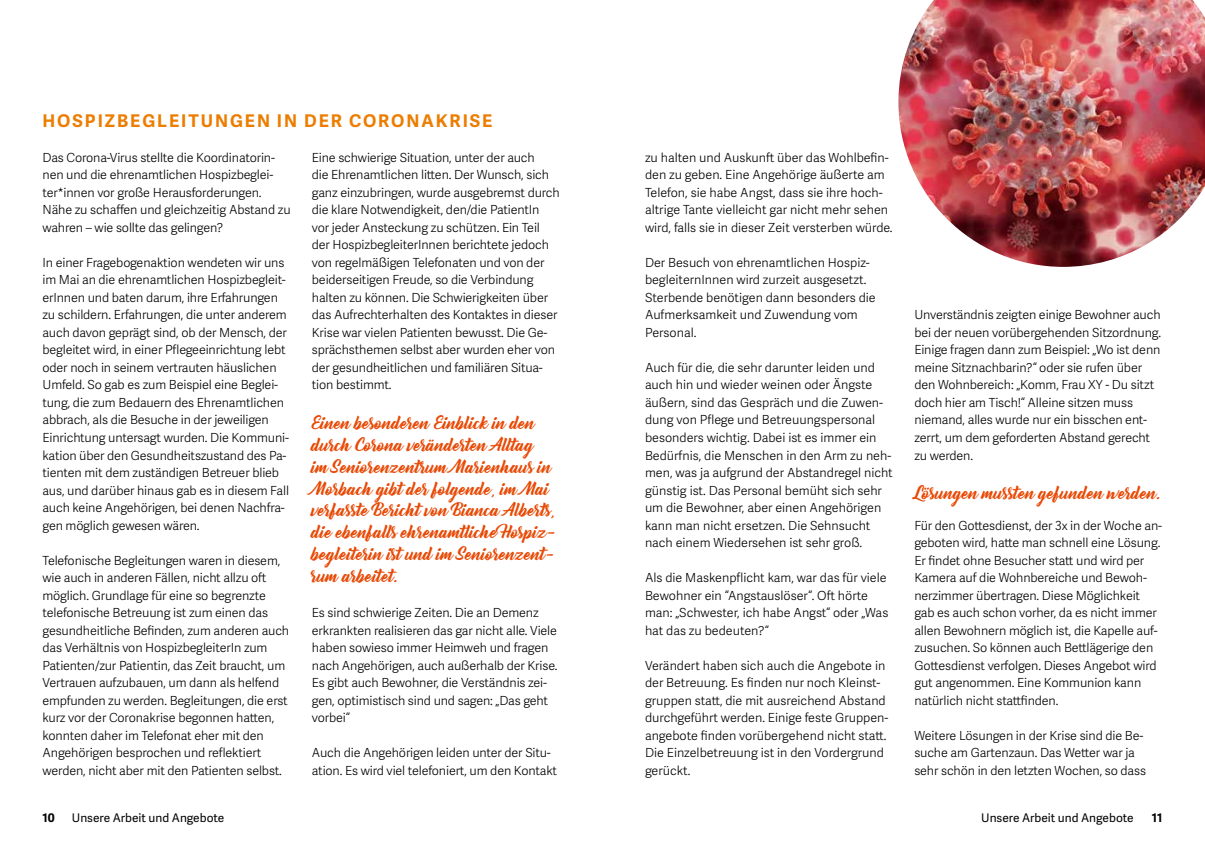
<style>
.page{position:relative;width:1205px;height:851px;background:#fff}
.page>*{position:absolute;margin:0;border:0;box-sizing:border-box;transform-origin:0 0}
.t1{font:700 17.5px "Adelle Sans";letter-spacing:.11em;color:#ec7d00}
.t2{font:16.25px/21.9px "Bernadette";letter-spacing:-.01em;color:#e84905}
.t3{font:300 12.5px/17.5px "Adelle Sans";letter-spacing:-.01em;color:#000}
.t4{font:11.88px "Adelle Sans";color:#000}
.t5{font:700 11.88px "Adelle Sans";color:#000}
</style>
<div class="page">
<img style="left:898px;top:0;width:307px;height:267px">
<h1 class="t1" style="left:43px;top:108px;width:451px">HOSPIZBEGLEITUNGEN IN DER CORONAKRISE</h1>
<p class="t3" style="left:312px;top:148px;width:249px">Eine schwierige Situation, unter der auch<br>die Ehrenamtlichen litten. Der Wunsch, sich ganz einzubringen, wurde ausgebremst durch die klare Notwendigkeit, den/die PatientIn vor jeder Ansteckung zu schützen. Ein Teil der HospizbegleiterInnen berichtete jedoch von regelmäßigen Telefonaten und von der beiderseitigen Freude, so die Verbindung halten zu können. Die Schwierigkeiten über das Aufrechterhalten des Kontaktes in dieser Krise war vielen Patienten bewusst. Die Ge&shy;sprächsthemen selbst aber wurden eher von der gesundheitlichen und familiären Situa&shy;tion bestimmt.</p>
<p class="t2" style="left:312px;top:412px;width:246px">Einen besonderen Einblick in den durch Corona veränderten Alltag<br>im Seniorenzentrum Marienhaus in<br>Morbach gibt der folgende, im Mai verfasste Bericht von Bianca Alberts, die ebenfalls ehrenamtliche Hospiz&shy;begleiterin ist und im Seniorenzent&shy;rum arbeitet.</p>
<p class="t3" style="left:312px;top:603px;width:247px">Es sind schwierige Zeiten. Die an Demenz erkrankten realisieren das gar nicht alle. Viele haben sowieso immer Heimweh und fragen nach Angehörigen, auch außerhalb der Krise.<br>Es gibt auch Bewohner, die Verständnis zei&shy;gen, optimistisch sind und sagen: „Das geht vorbei“</p>
<p class="t3" style="left:312px;top:743px;width:247px">Auch die Angehörigen leiden unter der Situ&shy;ation. Es wird viel telefoniert, um den Kontakt</p>
<p class="t3" style="left:43px;top:148px;width:250px">Das Corona-Virus stellte die Koordinatorin&shy;nen und die ehrenamtlichen Hospizbeglei&shy;ter*innen vor große Herausforderungen.<br>Nähe zu schaffen und gleichzeitig Abstand zu wahren – wie sollte das gelingen?</p>
<p class="t3" style="left:43px;top:253px;width:248px">In einer Fragebogenaktion wendeten wir uns im Mai an die ehrenamtlichen Hospizbegleit&shy;erInnen und baten darum, ihre Erfahrungen zu schildern. Erfahrungen, die unter anderem auch davon geprägt sind, ob der Mensch, der begleitet wird, in einer Pflegeeinrichtung lebt oder noch in seinem vertrauten häuslichen Umfeld. So gab es zum Beispiel eine Beglei&shy;tung, die zum Bedauern des Ehrenamtlichen abbrach, als die Besuche in der jeweiligen Einrichtung untersagt wurden. Die Kommuni&shy;kation über den Gesundheitszustand des Pa&shy;tienten mit dem zuständigen Betreuer blieb aus, und darüber hinaus gab es in diesem Fall auch keine Angehörigen, bei denen Nachfra&shy;gen möglich gewesen wären.</p>
<p class="t3" style="left:43px;top:551px;width:248px">Telefonische Begleitungen waren in diesem, wie auch in anderen Fällen, nicht allzu oft möglich. Grundlage für eine so begrenzte telefonische Betreuung ist zum einen das gesundheitliche Befinden, zum anderen auch das Verhältnis von HospizbegleiterIn zum Patienten/zur Patientin, das Zeit braucht, um Vertrauen aufzubauen, um dann als helfend empfunden zu werden. Begleitungen, die erst kurz vor der Coronakrise begonnen hatten, konnten daher im Telefonat eher mit den Angehörigen besprochen und reflektiert werden, nicht aber mit den Patienten selbst.</p>
<p class="t3" style="left:645px;top:148px;width:249px">zu halten und Auskunft über das Wohlbefin&shy;den zu geben. Eine Angehörige äußerte am Telefon, sie habe Angst, dass sie ihre hoch&shy;altrige Tante vielleicht gar nicht mehr sehen wird, falls sie in dieser Zeit versterben würde.</p>
<p class="t3" style="left:645px;top:253px;width:232px">Der Besuch von ehrenamtlichen Hospiz&shy;begleiternInnen wird zurzeit ausgesetzt.<br>Sterbende benötigen dann besonders die Aufmerksamkeit und Zuwendung vom Personal.</p>
<p class="t3" style="left:645px;top:358px;width:249px">Auch für die, die sehr darunter leiden und auch hin und wieder weinen oder Ängste äußern, sind das Gespräch und die Zuwen&shy;dung von Pflege und Betreuungspersonal besonders wichtig. Dabei ist es immer ein Bedürfnis, die Menschen in den Arm zu neh&shy;men, was ja aufgrund der Abstandregel nicht günstig ist. Das Personal bemüht sich sehr um die Bewohner, aber einen Angehörigen kann man nicht ersetzen. Die Sehnsucht nach einem Wiedersehen ist sehr groß.</p>
<p class="t3" style="left:645px;top:568px;width:245px">Als die Maskenpflicht kam, war das für viele Bewohner ein “Angstauslöser“. Oft hörte man: „Schwester, ich habe Angst“ oder „Was hat das zu bedeuten?“</p>
<p class="t3" style="left:645px;top:656px;width:245px">Verändert haben sich auch die Angebote in der Betreuung. Es finden nur noch Kleinst&shy;gruppen statt, die mit ausreichend Abstand durchgeführt werden. Einige feste Gruppen&shy;angebote finden vorübergehend nicht statt.<br>Die Einzelbetreuung ist in den Vordergrund gerückt.</p>
<p class="t3" style="left:914px;top:306px;width:248px">Unverständnis zeigten einige Bewohner auch bei der neuen vorübergehenden Sitzordnung.<br>Einige fragen dann zum Beispiel: „Wo ist denn meine Sitznachbarin?“ oder sie rufen über den Wohnbereich: „Komm, Frau XY - Du sitzt doch hier am Tisch!“ Alleine sitzen muss niemand, alles wurde nur ein bisschen ent&shy;zerrt, um dem geforderten Abstand gerecht zu werden.</p>
<h2 class="t2" style="left:914px;top:482px;width:249px">Lösungen mussten gefunden werden.</h2>
<p class="t3" style="left:914px;top:516px;width:249px">Für den Gottesdienst, der 3x in der Woche an&shy;geboten wird, hatte man schnell eine Lösung.<br>Er findet ohne Besucher statt und wird per Kamera auf die Wohnbereiche und Bewoh&shy;nerzimmer übertragen. Diese Möglichkeit gab es auch schon vorher, da es nicht immer allen Bewohnern möglich ist, die Kapelle auf&shy;zusuchen. So können auch Bettlägerige den Gottesdienst verfolgen. Dieses Angebot wird gut angenommen. Eine Kommunion kann natürlich nicht stattfinden.</p>
<p class="t3" style="left:914px;top:726px;width:233px">Weitere Lösungen in der Krise sind die Be&shy;suche am Gartenzaun. Das Wetter war ja sehr schön in den letzten Wochen, so dass</p>
<p class="t5" style="left:43px;top:809px;width:14px">10</p>
<p class="t4" style="left:72px;top:809px;width:154px">Unsere Arbeit und Angebote</p>
<p class="t5" style="left:1152px;top:809px;width:12px">11</p>
<p class="t4" style="left:981px;top:809px;width:154px">Unsere Arbeit und Angebote</p>
</div>
